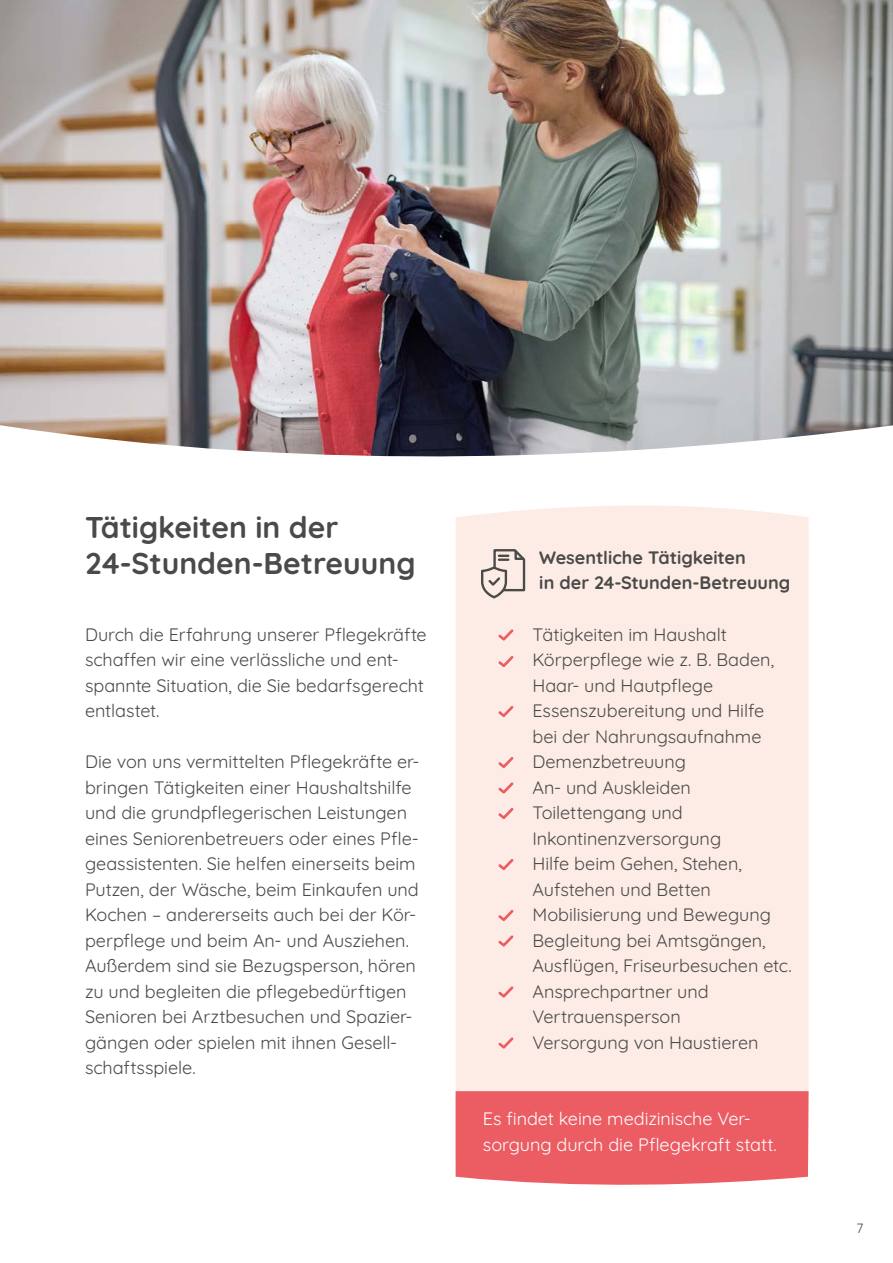
<style>
.page{position:relative;width:893px;height:1263px;background:#fff}
.page>*{position:absolute;margin:0;border:0;box-sizing:border-box;transform-origin:0 0}
.t1{font:700 30px/36px "Quicksand";color:#4a4a49}
.t2{font:18px/25.5px "Quicksand";letter-spacing:-.005em;color:#4a4a49}
.t3{font:18px/25.5px "Quicksand";letter-spacing:-.005em;color:#fff}
.t4{font:700 18px/25.5px "Quicksand";color:#4a4a49}
.t5{font:13.5px "Quicksand";color:#4a4a49}
</style>
<div class="page">
<img style="left:0;top:0;width:893px;height:457px">
<div style="left:456px;top:505px;width:352px;height:586px;background:#fdece5"></div>
<svg style="left:480px;top:548px;width:46px;height:52px;background:#d3c6c0"></svg>
<div style="left:456px;top:1091px;width:352px;height:94px;background:#eb5c63"></div>
<svg style="left:498px;top:629px;width:15px;height:12px"></svg>
<svg style="left:498px;top:656px;width:15px;height:11px"></svg>
<svg style="left:498px;top:706px;width:15px;height:11px"></svg>
<svg style="left:498px;top:757px;width:15px;height:11px"></svg>
<svg style="left:498px;top:782px;width:15px;height:12px"></svg>
<svg style="left:498px;top:808px;width:15px;height:11px"></svg>
<svg style="left:498px;top:859px;width:15px;height:11px"></svg>
<svg style="left:498px;top:910px;width:15px;height:11px"></svg>
<svg style="left:498px;top:935px;width:15px;height:12px"></svg>
<svg style="left:498px;top:986px;width:15px;height:12px"></svg>
<svg style="left:498px;top:1037px;width:15px;height:12px"></svg>
<h1 class="t1" style="left:85px;top:506px;width:332px">Tätigkeiten in der<br>24-Stunden-Betreuung</h1>
<p class="t2" style="left:85px;top:620px;width:343px">Durch die Erfahrung unserer Pflegekräfte schaffen wir eine verlässliche und ent&shy;spannte Situation, die Sie bedarfsgerecht entlastet.</p>
<p class="t2" style="left:85px;top:747px;width:336px">Die von uns vermittelten Pflegekräfte er&shy;bringen Tätigkeiten einer Haushaltshilfe und die grundpflegerischen Leistungen eines Seniorenbetreuers oder eines Pfle&shy;geassistenten. Sie helfen einerseits beim Putzen, der Wäsche, beim Einkaufen und Kochen – andererseits auch bei der Kör&shy;perpflege und beim An- und Ausziehen.<br>Außerdem sind sie Bezugsperson, hören zu und begleiten die pflegebedürftigen Senioren bei Arztbesuchen und Spazier&shy;gängen oder spielen mit ihnen Gesell&shy;schaftsspiele.</p>
<p class="t4" style="left:539px;top:543px;width:253px">Wesentliche Tätigkeiten<br>in der 24-Stunden-Betreuung</p>
<p class="t2" style="left:532px;top:620px;width:261px">Tätigkeiten im Haushalt<br>Körperpflege wie z. B. Baden,<br>Haar- und Hautpflege<br>Essenszubereitung und Hilfe bei der Nahrungsaufnahme<br>Demenzbetreuung<br>An- und Auskleiden<br>Toilettengang und<br>Inkontinenzversorgung<br>Hilfe beim Gehen, Stehen,<br>Aufstehen und Betten<br>Mobilisierung und Bewegung<br>Begleitung bei Amtsgängen,<br>Ausflügen, Friseurbesuchen etc.<br>Ansprechpartner und<br>Vertrauensperson<br>Versorgung von Haustieren</p>
<p class="t3" style="left:483px;top:1104px;width:295px">Es findet keine medizinische Ver&shy;sorgung durch die Pflegekraft statt.</p>
<p class="t5" style="left:856px;top:1218px;width:8px">7</p>
</div>
